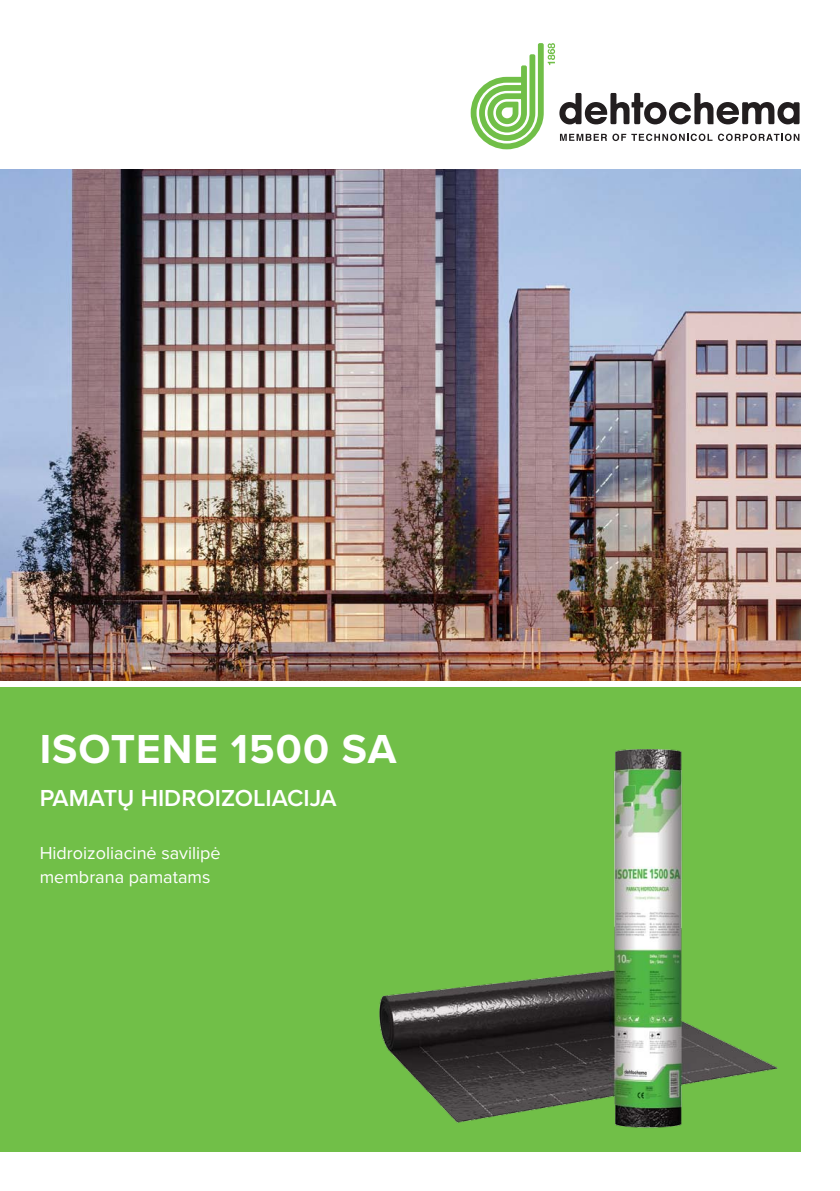
<style>
.page{position:relative;width:840px;height:1191px;background:#fff}
.page>*{position:absolute;margin:0;border:0;box-sizing:border-box;transform-origin:0 0}
.t1{font:700 42px "Proxima Nova";letter-spacing:.025em;color:#fff}
.t2{font:600 24px "Proxima Nova";color:#fff}
.t3{font:18px/24px "Proxima Nova";color:#fff}
</style>
<div class="page">
<div style="left:0;top:687px;width:799px;height:464px;background:#71bf48"></div>
<img style="left:0;top:169px;width:799px;height:511px">
<img style="left:379px;top:749px;width:399px;height:379px">
<svg style="left:470px;top:43px;width:329px;height:106px"></svg>
<h1 class="t1" style="left:40px;top:724px;width:358px">ISOTENE 1500 SA</h1>
<h2 class="t2" style="left:40px;top:784px;width:298px">PAMATŲ HIDROIZOLIACIJA</h2>
<p class="t3" style="left:40px;top:841px;width:182px">Hidroizoliacinė savilipė membrana pamatams</p>
</div>
